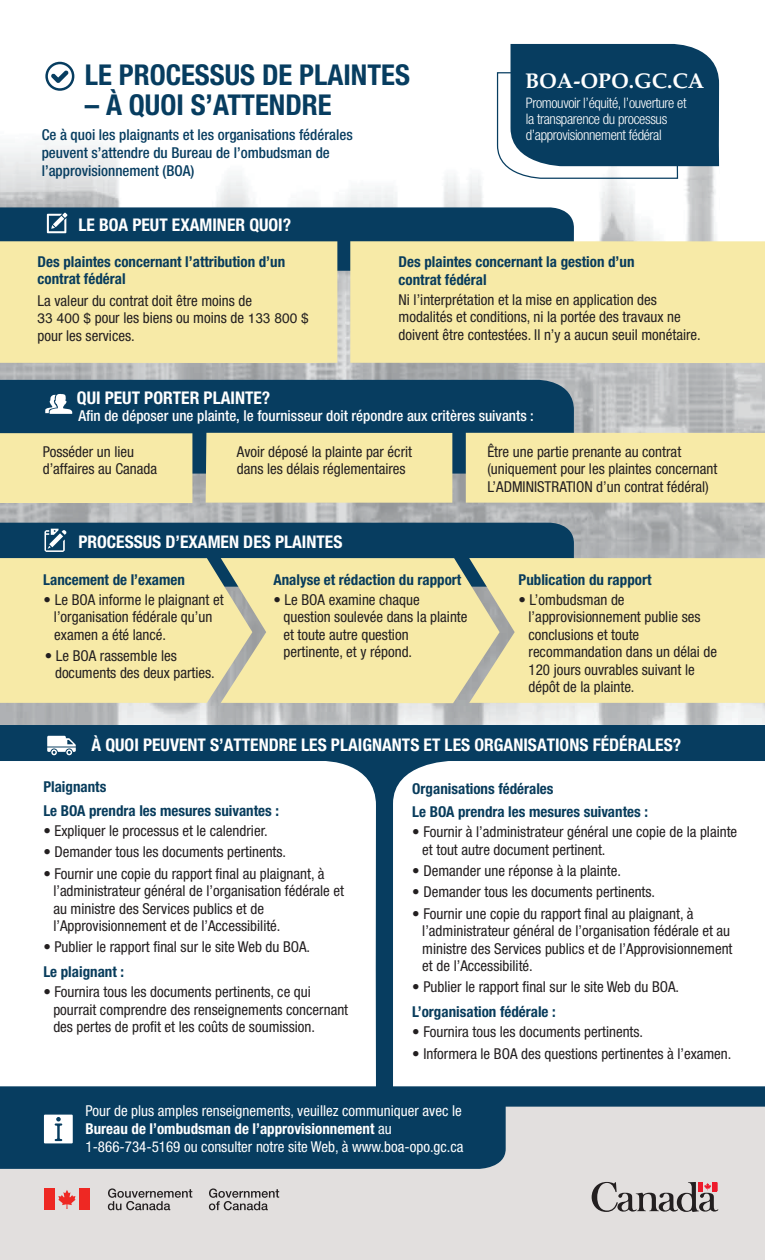
<style>
.page{position:relative;width:765px;height:1260px;background:#e2dfde}
.page>*{position:absolute;margin:0;border:0;box-sizing:border-box;transform-origin:0 0}
.t1{font:700 condensed 28.75px "Helvetica Neue LT Std";color:#073d60}
.t2{font:700 21.25px "Palatino";color:#fff}
.t3{font:700 condensed 17.5px "Helvetica Neue LT Std";color:#fff}
.t4{font:condensed 15px/17.5px "Helvetica Neue LT Std";color:#231f20}
.t5{font:700 condensed 15px/23.8px "Helvetica Neue LT Std";color:#083c5c}
.t6{font:condensed 15px/17.5px "Helvetica Neue LT Std";color:#fff}
.t7{font:500 condensed 15px/18px "Helvetica Neue LT Std";color:#073d60}
.t8{font:500 condensed 15px "Helvetica Neue LT Std";color:#fff}
.t9{font:300 condensed 14.5px/16.2px "Helvetica Neue LT Std";letter-spacing:-.025em;color:#fff}
.s1{font-family:"Helvetica";font-stretch:normal;font-size:13.75px}
.s2{font-family:"Arial";font-stretch:normal;font-size:13.75px;color:#21211f}
.s3{font-weight:700}
</style>
<div class="page">
<img style="left:1px;top:1px;width:764px;height:724px">
<div style="left:0;top:380px;width:574px;height:94px;background:#073d60"></div>
<div style="left:0;top:271px;width:337px;height:92px;background:#f7eaa7"></div>
<div style="left:350px;top:241px;width:415px;height:122px;background:#f7eaa7"></div>
<div style="left:466px;top:433px;width:299px;height:70px;background:#f7eaa7"></div>
<div style="left:206px;top:433px;width:246px;height:70px;background:#f7eaa7"></div>
<div style="left:0;top:433px;width:192px;height:70px;background:#f7eaa7"></div>
<div style="left:574px;top:558px;width:191px;height:145px;background:#f7eaa7"></div>
<div style="left:0;top:725px;width:765px;height:382px;background:#073d60"></div>
<div style="left:0;top:761px;width:376px;height:325px;background:#fff"></div>
<div style="left:393px;top:761px;width:372px;height:325px;background:#fff"></div>
<div style="left:0;top:1105px;width:506px;height:64px;background:#073d60"></div>
<svg style="left:0;top:523px;width:574px;height:180px"></svg>
<svg style="left:47px;top:736px;width:29px;height:19px"></svg>
<svg style="left:45px;top:393px;width:28px;height:21px"></svg>
<svg style="left:0;top:207px;width:574px;height:64px"></svg>
<div style="left:45px;top:62px;width:29px;height:29px;border:2px solid #073d60;border-radius:50%"></div>
<svg style="left:51px;top:70px;width:18px;height:13px"></svg>
<svg style="left:592px;top:1182px;width:127px;height:30px"></svg>
<svg style="left:209px;top:1188px;width:70px;height:22px"></svg>
<svg style="left:108px;top:1188px;width:84px;height:22px"></svg>
<div style="left:44px;top:1188px;width:11px;height:22px;background:#ee2823"></div>
<div style="left:79px;top:1188px;width:11px;height:22px;background:#ee2823"></div>
<svg style="left:58px;top:1190px;width:18px;height:19px"></svg>
<svg style="left:496px;top:44px;width:223px;height:135px"></svg>
<h1 class="t1" style="left:85px;top:57px;width:327px">LE PROCESSUS DE PLAINTES</h1>
<h1 class="t1" style="left:85px;top:87px;width:248px">– À QUOI S’ATTENDRE</h1>
<p class="t9" style="left:526px;top:95px;width:162px">Promouvoir l’équité, l’ouverture et la transparence du processus d’approvisionnement fédéral</p>
<h2 class="t2" style="left:525px;top:62px;width:181px">BOA-OPO.GC.CA</h2>
<p class="t7" style="left:42px;top:126px;width:312px">Ce à quoi les plaignants et les organisations fédérales peuvent s’attendre du Bureau de l’ombudsman de l’approvisionnement (BOA)</p>
<p class="t3" style="left:78px;top:214px;width:214px">LE BOA PEUT EXAMINER QUOI?</p>
<p class="t5" style="left:38px;top:253px;width:249px;line-height:17.5px">Des plaintes concernant l’attribution d’un contrat fédéral</p>
<p class="t4" style="left:38px;top:292px;width:273px">La valeur du contrat doit être moins de<br><span class="s1">3</span><span class="s2">3 4</span><span class="s1">00 $</span> pour les biens ou moins de <span class="s1">1</span><span class="s2">33 8</span><span class="s1">00 $ </span>pour les services.</p>
<p class="t3" style="left:77px;top:387px;width:195px">QUI PEUT PORTER PLAINTE?</p>
<p class="t5" style="left:399px;top:253px;width:237px;line-height:17.5px">Des plaintes concernant la gestion d’un contrat fédéral</p>
<p class="t4" style="left:399px;top:290px;width:304px">Ni l’interprétation et la mise en application des modalités et conditions, ni la portée des travaux ne doivent être contestées. Il n’y a aucun seuil monétaire.</p>
<p class="t8" style="left:78px;top:407px;width:457px">Afin de déposer une plainte, le fournisseur doit répondre aux critères suivants :</p>
<p class="t4" style="left:43px;top:443px;width:116px">Posséder un lieu d’affaires au Canada</p>
<p class="t4" style="left:237px;top:443px;width:177px">Avoir déposé la plainte par écrit dans les délais réglementaires</p>
<p class="t4" style="left:487px;top:443px;width:231px">Être une partie prenante au contrat (uniquement pour les plaintes concernant<br>L’ADMINISTRATION d’un contrat fédéral)</p>
<p class="t3" style="left:78px;top:531px;width:266px">PROCESSUS D’EXAMEN DES PLAINTES</p>
<p class="t5" style="left:43px;top:567px;width:143px">Lancement de l’examen</p>
<p class="t4" style="left:54px;top:590px;width:171px;text-indent:-10px">• Le BOA informe le plaignant et l’organisation fédérale qu’un examen a été lancé.</p>
<p class="t4" style="left:55px;top:647px;width:161px;text-indent:-10px">• Le BOA rassemble les documents des deux parties.</p>
<p class="t5" style="left:273px;top:567px;width:189px">Analyse et rédaction du rapport</p>
<p class="t4" style="left:283px;top:590px;width:186px;text-indent:-10px">• Le BOA examine chaque question soulevée dans la plainte et toute autre question pertinente, et y répond.</p>
<p class="t5" style="left:519px;top:567px;width:134px">Publication du rapport</p>
<p class="t4" style="left:529px;top:590px;width:190px;text-indent:-10px">• L’ombudsman de l’approvisionnement publie ses conclusions et toute recommandation dans un délai de<br>120 jours ouvrables suivant le dépôt de la plainte.</p>
<p class="t3" style="left:92px;top:734px;width:591px">À QUOI PEUVENT S’ATTENDRE LES PLAIGNANTS ET LES ORGANISATIONS FÉDÉRALES?</p>
<p class="t5" style="left:43px;top:775px;width:237px">Plaignants<br>Le BOA prendra les mesures suivantes :</p>
<p class="t4" style="left:43px;top:822px;width:226px">• Expliquer le processus et le calendrier.</p>
<p class="t4" style="left:43px;top:843px;width:244px">• Demander tous les documents pertinents.</p>
<p class="t4" style="left:53px;top:864px;width:292px;text-indent:-10px">• Fournir une copie du rapport final au plaignant, à l’administrateur général de l’organisation fédérale et au ministre des Services publics et de l’Approvisionnement et de l’Accessibilité.</p>
<p class="t4" style="left:43px;top:938px;width:268px">• Publier le rapport final sur le site Web du BOA.</p>
<p class="t5" style="left:43px;top:960px;width:82px">Le plaignant :</p>
<p class="t4" style="left:53px;top:983px;width:296px;text-indent:-10px">• Fournira tous les documents pertinents, ce qui pourrait comprendre des renseignements concernant des pertes de profit et les coûts de soumission.</p>
<p class="t5" style="left:412px;top:776px;width:237px">Organisations fédérales<br>Le BOA prendra les mesures suivantes :</p>
<p class="t4" style="left:422px;top:823px;width:316px;text-indent:-10px">• Fournir à l’administrateur général une copie de la plainte et tout autre document pertinent.</p>
<p class="t4" style="left:412px;top:862px;width:210px">• Demander une réponse à la plainte.</p>
<p class="t4" style="left:412px;top:883px;width:244px">• Demander tous les documents pertinents.</p>
<p class="t4" style="left:422px;top:904px;width:312px;text-indent:-10px">• Fournir une copie du rapport final au plaignant, à l’administrateur général de l’organisation fédérale et au ministre des Services publics et de l’Approvisionnement et de l’Accessibilité.</p>
<p class="t4" style="left:412px;top:978px;width:268px">• Publier le rapport final sur le site Web du BOA.</p>
<p class="t5" style="left:412px;top:1000px;width:145px">L’organisation fédérale :</p>
<p class="t4" style="left:412px;top:1023px;width:232px">• Fournira tous les documents pertinents.</p>
<p class="t4" style="left:412px;top:1044px;width:321px">• Informera le BOA des questions pertinentes à l’examen.</p>
<p class="t6" style="left:85px;top:1102px;width:380px">Pour de plus amples renseignements, veuillez communiquer avec le<br><span class="s3">Bureau de l’ombudsman de l’approvisionnement</span> au<br>1-866-734-5169 ou consulter notre site Web, à www.boa-opo.gc.ca</p>
</div>
